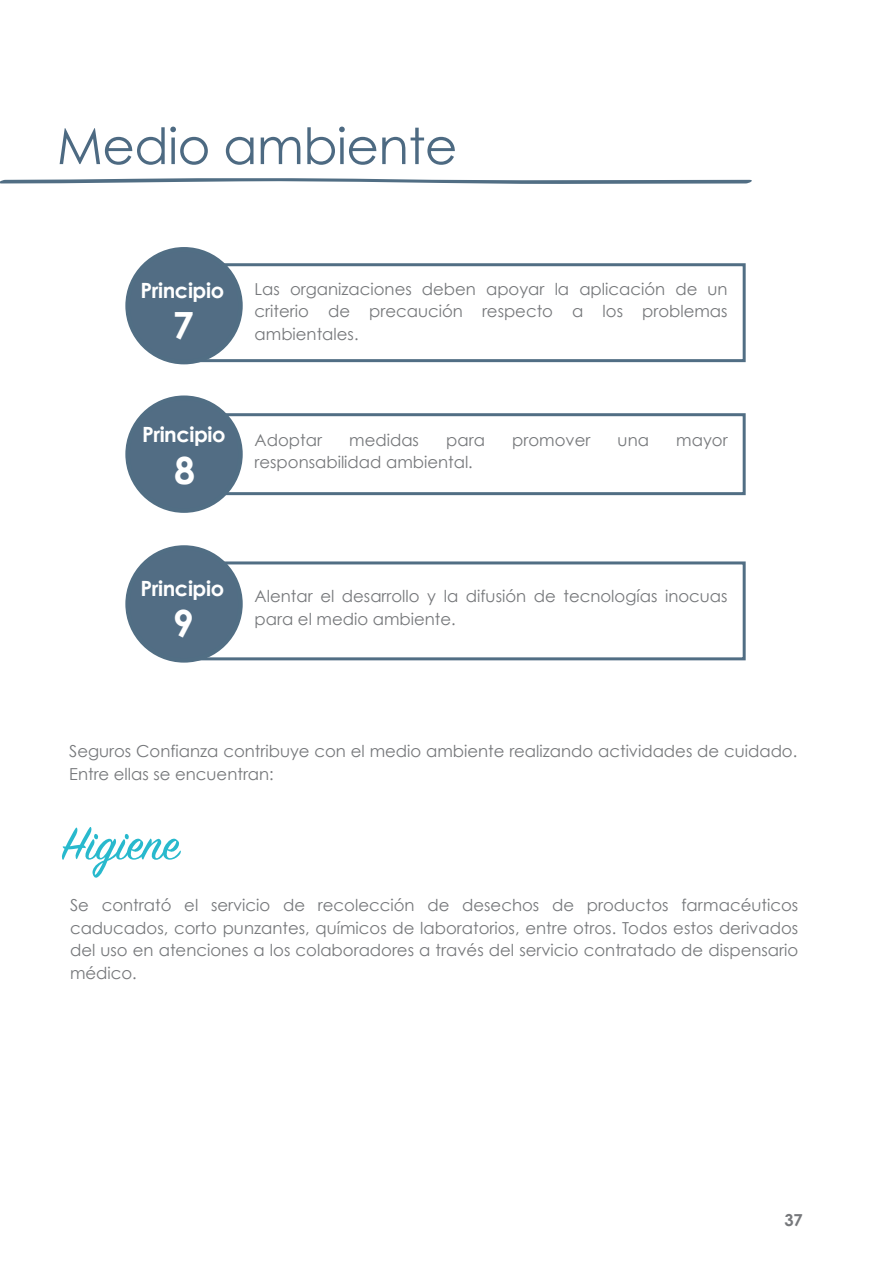
<style>
.page{position:relative;width:893px;height:1263px;background:#fff}
.page>*{position:absolute;margin:0;border:0;box-sizing:border-box;transform-origin:0 0}
.t1{font:51px "Sign Painter House Script";color:#28b9cd}
.t2{font:49.95px "Century Gothic";letter-spacing:-.01em;color:#4d6a82}
.t3{font:700 37.5px "Century Gothic";color:#fff}
.t4{font:700 21px "Century Gothic";letter-spacing:-.02em;color:#fff}
.t5{font:16.5px/22.5px "Century Gothic";color:#76787b}
.t6{font:700 16.5px "Century Gothic";color:#76787b}
</style>
<div class="page">
<svg style="left:0;top:178px;width:752px;height:6px"></svg>
<div style="left:183px;top:263px;width:563px;height:99px;border:3px solid #516e84"></div>
<div style="left:128px;top:249px;width:112px;height:113px;background:#526d84;border-radius:50%"></div>
<div style="left:125px;top:247px;width:118px;height:117px;border:4px solid #516e84;border-radius:50%"></div>
<div style="left:183px;top:413px;width:563px;height:82px;border:3px solid #516e84"></div>
<div style="left:128px;top:398px;width:112px;height:113px;background:#526d84;border-radius:50%"></div>
<div style="left:125px;top:395px;width:118px;height:118px;border:4px solid #516e84;border-radius:50%"></div>
<div style="left:183px;top:561px;width:563px;height:99px;border:3px solid #516e84"></div>
<div style="left:128px;top:547px;width:112px;height:113px;background:#526d84;border-radius:50%"></div>
<div style="left:125px;top:545px;width:118px;height:118px;border:4px solid #516e84;border-radius:50%"></div>
<h2 class="t2" style="left:57px;top:116px;width:402px">Medio ambiente</h2>
<p class="t4" style="left:141px;top:274px;width:85px">Principio</p>
<h3 class="t3" style="left:173px;top:297px;width:22px">7</h3>
<p class="t5" style="left:255px;top:277px;width:474px">Las organizaciones deben apoyar la aplicación de un criterio de precaución respecto a los problemas</p>
<p class="t5" style="left:255px;top:322px;width:105px">ambientales.</p>
<p class="t4" style="left:142px;top:419px;width:85px">Principio</p>
<h3 class="t3" style="left:174px;top:442px;width:22px">8</h3>
<p class="t5" style="left:255px;top:428px;width:69px">Adoptar</p>
<p class="t5" style="left:349px;top:428px;width:71px">medidas</p>
<p class="t5" style="left:446px;top:428px;width:40px">para</p>
<p class="t5" style="left:512px;top:428px;width:80px">promover</p>
<p class="t5" style="left:618px;top:428px;width:33px">una</p>
<p class="t5" style="left:676px;top:428px;width:53px">mayor</p>
<p class="t5" style="left:255px;top:451px;width:220px">responsabilidad ambiental.</p>
<p class="t4" style="left:141px;top:573px;width:85px">Principio</p>
<h3 class="t3" style="left:173px;top:595px;width:22px">9</h3>
<p class="t5" style="left:255px;top:584px;width:474px">Alentar el desarrollo y la difusión de tecnologías inocuas para el medio ambiente.</p>
<p class="t5" style="left:69px;top:740px;width:730px">Seguros Confianza contribuye con el medio ambiente realizando actividades de cuidado.<br>Entre ellas se encuentran:</p>
<h1 class="t1" style="left:61px;top:812px;width:120px">Higiene</h1>
<p class="t5" style="left:70px;top:893px;width:730px;text-align:justify">Se contrató el servicio de recolección de desechos de productos farmacéuticos caducados, corto punzantes, químicos de laboratorios, entre otros. Todos estos derivados del uso en atenciones a los colaboradores a través del servicio contratado de dispensario médico.</p>
<p class="t6" style="left:784px;top:1207px;width:20px">37</p>
</div>
